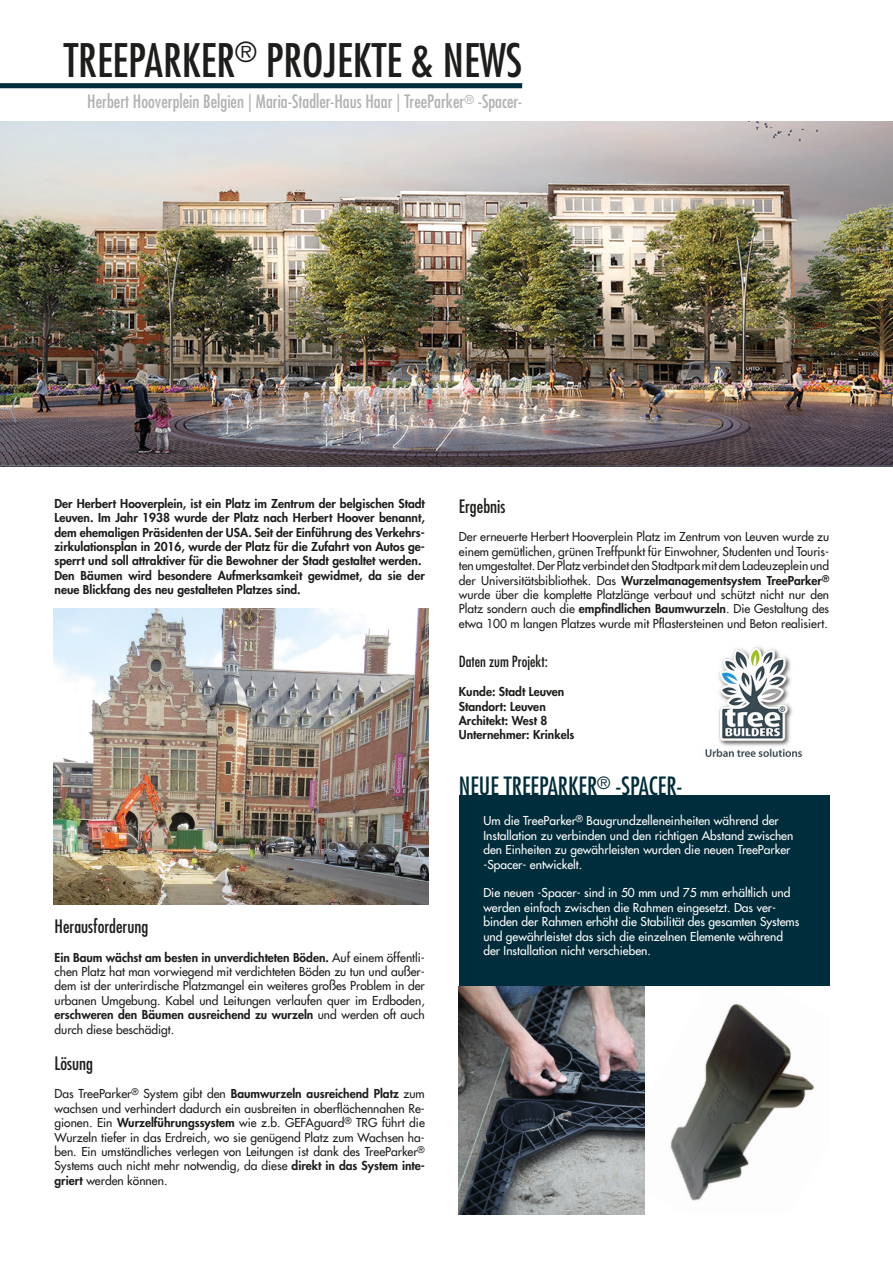
<style>
.page{position:relative;width:893px;height:1263px;background:#fff}
.page>*{position:absolute;margin:0;border:0;box-sizing:border-box;transform-origin:0 0}
.t1{font:condensed 45px "Futura LT";color:#1d1d1b}
.t2{font:condensed 24.45px "Futura LT";color:#002d3b}
.t3{font:condensed 18px "Futura LT";color:#b2b2b2}
.t4{font:condensed 18px "Futura LT";color:#1d1d1b}
.t5{font:condensed 15px "Futura LT";color:#1d1d1b}
.t6{font:12px/14.4px "Futura LT";color:#1d1d1b;text-align:justify}
.t7{font:800 12px/14.4px "Futura LT";color:#1d1d1b}
.t8{font:12px/14.4px "Futura LT";color:#fff}
.s1{font-weight:800}
</style>
<div class="page">
<img style="left:0;top:122px;width:893px;height:344px">
<div style="left:0;top:83px;width:522px;height:5px;background:#002d3b"></div>
<img style="left:53px;top:609px;width:375px;height:296px">
<div style="left:459px;top:795px;width:370px;height:418px;background:#002d3b"></div>
<img style="left:644px;top:986px;width:185px;height:228px">
<img style="left:459px;top:986px;width:185px;height:228px">
<img style="left:705px;top:646px;width:98px;height:111px">
<h1 class="t1" style="left:64px;top:33px;width:460px">TREEPARKER<sup>®</sup> PROJEKTE &amp; NEWS</h1>
<h3 class="t3" style="left:87px;top:91px;width:436px">Herbert Hooverplein Belgien | Maria-Stadler-Haus Haar | TreeParker<sup>®</sup> -Spacer-</h3>
<p class="t7" style="left:55px;top:496px;width:372px">Der Herbert Hooverplein, ist ein Platz im Zentrum der belgischen Stadt Leuven. Im Jahr 1938 wurde der Platz nach Herbert Hoover benannt, dem ehemaligen Präsidenten der USA. Seit der Einführung des Verkehrs&shy;zirkulationsplan in 2016, wurde der Platz für die Zufahrt von Autos ge&shy;sperrt und soll attraktiver für die Bewohner der Stadt gestaltet werden.<br>Den Bäumen wird besondere Aufmerksamkeit gewidmet, da sie der neue Blickfang des neu gestalteten Platzes sind.</p>
<h3 class="t4" style="left:55px;top:915px;width:95px">Herausforderung</h3>
<p class="t6" style="left:55px;top:950px;width:372px"><span class="s1">Ein Baum wächst am besten in unverdichteten Böden.</span> Auf einem öffentli&shy;chen Platz hat man vorwiegend mit verdichteten Böden zu tun und außer&shy;dem ist der unterirdische Platzmangel ein weiteres großes Problem in der urbanen Umgebung. Kabel und Leitungen verlaufen quer im Erdboden, <span class="s1">erschweren den Bäumen ausreichend zu wurzeln</span> und werden oft auch durch diese beschädigt.</p>
<h3 class="t4" style="left:55px;top:1052px;width:40px">Lösung</h3>
<p class="t6" style="left:55px;top:1086px;width:372px">Das TreeParker<sup>®</sup> System gibt den <span class="s1">Baumwurzeln ausreichend Platz</span> zum wachsen und verhindert dadurch ein ausbreiten in oberflächennahen Re&shy;gionen. Ein <span class="s1">Wurzelführungssystem</span> wie z.b. GEFAguard<sup>®</sup> TRG führt die Wurzeln tiefer in das Erdreich, wo sie genügend Platz zum Wachsen ha&shy;ben. Ein umständliches verlegen von Leitungen ist dank des TreeParker<sup>® </sup>Systems auch nicht mehr notwendig, da diese <span class="s1">direkt in das System inte&shy;griert</span> werden können.</p>
<h3 class="t4" style="left:459px;top:495px;width:48px">Ergebnis</h3>
<p class="t6" style="left:459px;top:530px;width:372px">Der erneuerte Herbert Hooverplein Platz im Zentrum von Leuven wurde zu einem gemütlichen, grünen Treffpunkt für Einwohner, Studenten und Touris&shy;ten umgestaltet. Der Platz verbindet den Stadtpark mit dem Ladeuzeplein und der Universitätsbibliothek. Das <span class="s1">Wurzelmanagementsystem TreeParker</span><sup>® </sup>wurde über die komplette Platzlänge verbaut und schützt nicht nur den Platz sondern auch die <span class="s1">empfindlichen Baumwurzeln</span>. Die Gestaltung des etwa 100 m langen Platzes wurde mit Pflastersteinen und Beton realisiert.</p>
<p class="t5" style="left:459px;top:653px;width:91px">Daten zum Projekt:</p>
<p class="t7" style="left:459px;top:684px;width:117px">Kunde: Stadt Leuven<br>Standort: Leuven<br>Architekt: West 8<br>Unternehmer: Krinkels</p>
<h2 class="t2" style="left:459px;top:771px;width:225px">NEUE TREEPARKER<sup>®</sup> -SPACER-</h2>
<p class="t8" style="left:483px;top:814px;width:312px">Um die TreeParker<sup>®</sup> Baugrundzelleneinheiten während der Installation zu verbinden und den richtigen Abstand zwischen den Einheiten zu gewährleisten wurden die neuen TreeParker -Spacer- entwickelt.</p>
<p class="t8" style="left:483px;top:886px;width:318px">Die neuen -Spacer- sind in 50 mm und 75 mm erhältlich und werden einfach zwischen die Rahmen eingesetzt. Das ver&shy;binden der Rahmen erhöht die Stabilität des gesamten Systems und gewährleistet das sich die einzelnen Elemente während der Installation nicht verschieben.</p>
</div>
